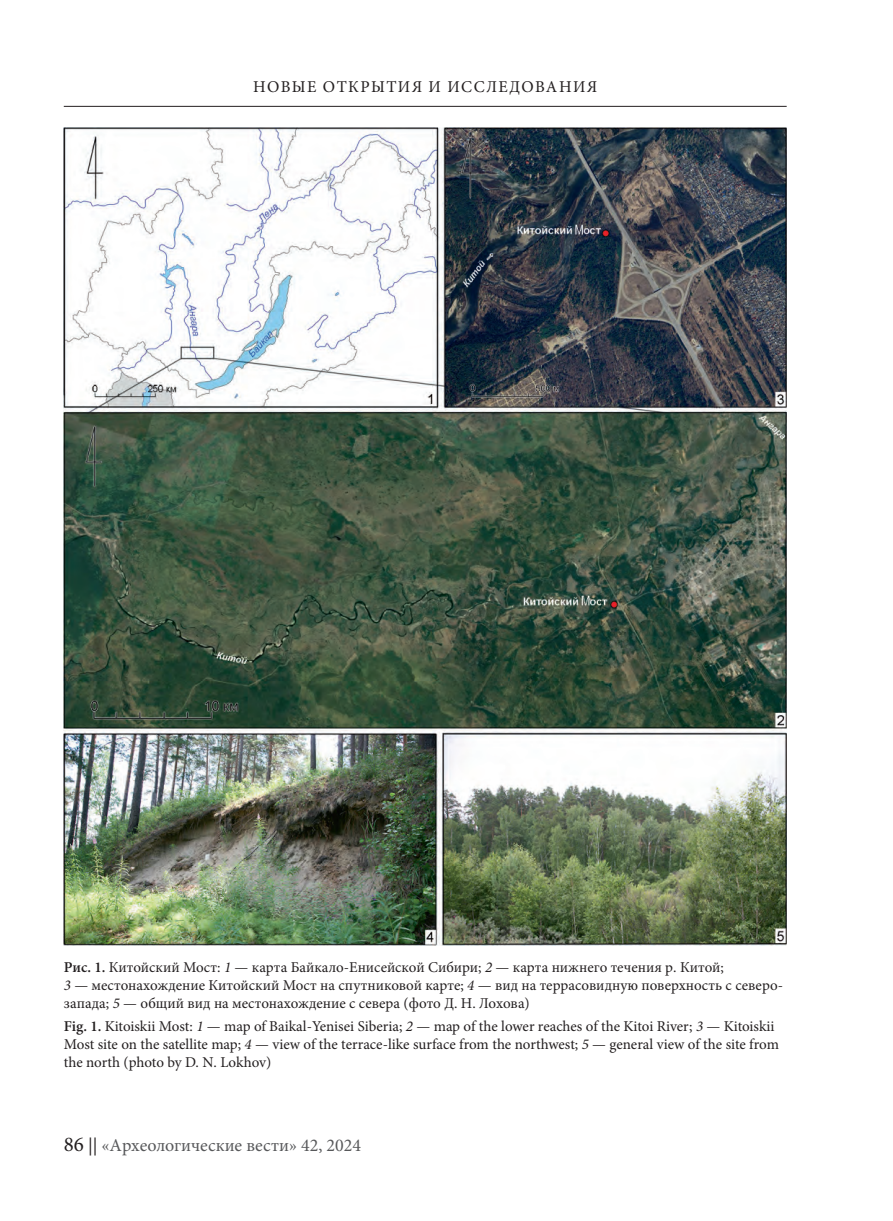
<style>
.page{position:relative;width:893px;height:1221px;background:#fff}
.page>*{position:absolute;margin:0;border:0;box-sizing:border-box;transform-origin:0 0}
.t1{font:18px "Minion Pro";color:#57585a}
.t2{font:16.5px "Minion Pro";letter-spacing:.085em;color:#231f20}
.Подписи{font:15px/18px "Minion Pro";color:#231f20}
.s1{font-weight:600}
.s2{font-style:italic}
.s3{font-size:21px;color:#231f20}
.s4{color:#231f20}
</style>
<div class="page">
<hr style="left:64px;top:106px;width:723px;height:1px;background:#231f20">
<img style="left:64px;top:128px;width:723px;height:817px">
<p class="t2" style="left:253px;top:75px;width:346px">НОВЫЕ ОТКРЫТИЯ И ИССЛЕДОВАНИЯ</p>
<p class="Подписи" style="left:64px;top:958px;width:721px"><span class="s1">Рис. 1.</span> Китойский Мост: <span class="s2">1</span> — карта Байкало-Енисейской Сибири; <span class="s2">2</span> — карта нижнего течения р. Китой;<br><span class="s2">3</span> — местонахождение Китойский Мост на спутниковой карте; <span class="s2">4</span> — вид на террасовидную поверхность с северо&shy;запада; <span class="s2">5</span> — общий вид на местонахождение с севера (фото Д. Н. Лохова)</p>
<p class="Подписи" style="left:64px;top:1016px;width:717px"><span class="s1">Fig. 1.</span> Kitoiskii Most: <span class="s2">1</span> — map of Baikal-Yenisei Siberia; <span class="s2">2</span> — map of the lower reaches of the Kitoi River; <span class="s2">3</span> — Kitoiskii<br>Most site on the satellite map; <span class="s2">4</span> — view of the terrace-like surface from the northwest; <span class="s2">5</span> — general view of the site from the north (photo by D. N. Lokhov)</p>
<p class="t1" style="left:64px;top:1133px;width:299px"><span class="s3">86</span> <span class="s4">||</span> «Археологические вести» 42, 2024</p>
</div>
